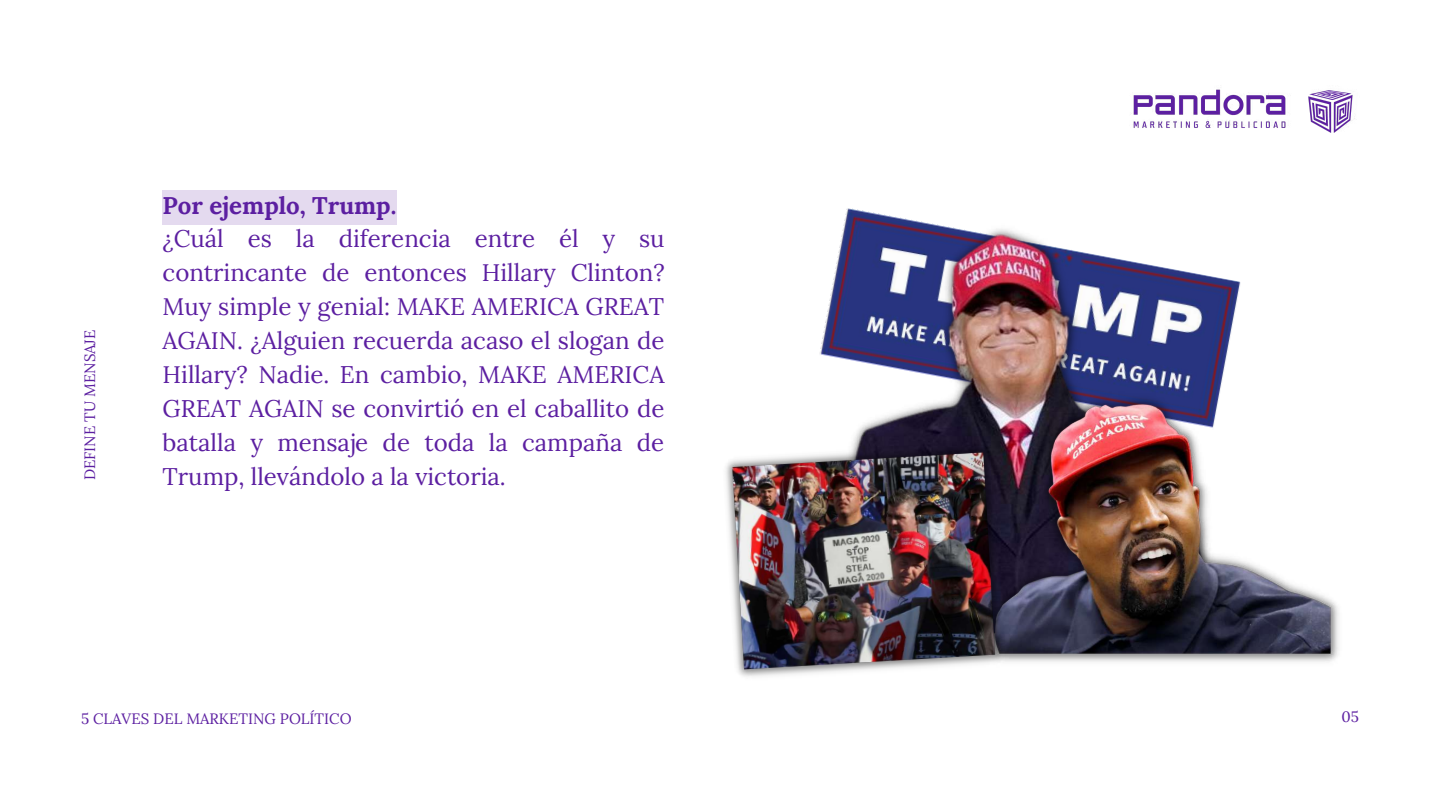
<style>
.page{position:relative;width:1440px;height:810px;background:#fff}
.page>*{position:absolute;margin:0;border:0;box-sizing:border-box;transform-origin:0 0}
.t1{font:24px/33.9px "Lora";color:#5c1fa1;text-align:justify}
.t2{font:700 24px "Lora";color:#5c1fa1}
.t3{font:15px "Lora";color:#5c1fa1}
</style>
<div class="page">
<img style="left:1133px;top:89px;width:222px;height:44px">
<img style="left:844px;top:208px;width:397px;height:172px">
<div style="left:163px;top:190px;width:234px;height:35px;background:#e4daef"></div>
<img style="left:819px;top:223px;width:403px;height:215px">
<img style="left:984px;top:391px;width:355px;height:271px">
<img style="left:725px;top:438px;width:284px;height:239px">
<p class="t3" style="left:80px;top:480px;width:152px;rotate:-90deg">DEFINE TU MENSAJE</p>
<p class="t2" style="left:163px;top:189px;width:235px">Por ejemplo, Trump.</p>
<p class="t1" style="left:163px;top:222px;width:504px">¿Cuál es la diferencia entre él y su contrincante de entonces Hillary Clinton?<br>Muy simple y genial: MAKE AMERICA GREAT AGAIN. ¿Alguien recuerda acaso el slogan de Hillary? Nadie. En cambio, MAKE AMERICA GREAT AGAIN se convirtió en el caballito de batalla y mensaje de toda la campaña de Trump, llevándolo a la victoria.</p>
<p class="t3" style="left:81px;top:709px;width:272px">5 CLAVES DEL MARKETING POLÍTICO</p>
<p class="t3" style="left:1342px;top:706px;width:19px">05</p>
</div>
